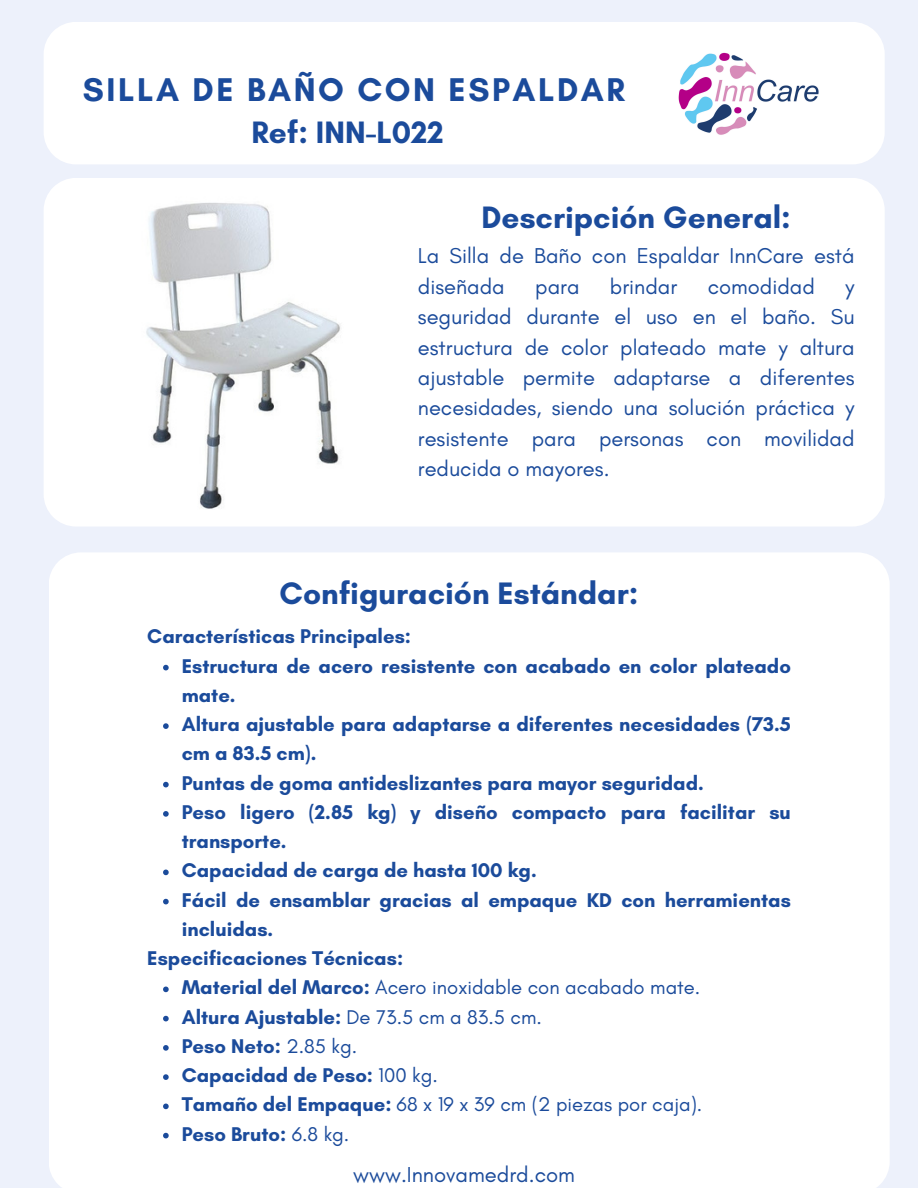
<style>
.page{position:relative;width:918px;height:1188px;background:#edf1fb}
.page>*{position:absolute;margin:0;border:0;box-sizing:border-box;transform-origin:0 0}
.t1{font:700 33.45px "Glacial Indifference";letter-spacing:.075em;color:#1b4b9b}
.t2{font:700 31.65px "Glacial Indifference";color:#1b4b9b}
.t3{font:700 31.5px "Glacial Indifference";color:#1b4b9b}
.t4{font:22.05px "Glacial Indifference";color:#1b4b9b}
.t5{font:21.9px/30.3px "Glacial Indifference";color:#1b4b9b}
.t6{font:700 20.25px/29.2px "Glacial Indifference";color:#1b4b9b}
.t7{font:20.25px "Glacial Indifference";color:#1b4b9b}
.s1{font-weight:700}
.s2{font-weight:400}
</style>
<div class="page">
<div style="left:44px;top:22px;width:841px;height:142px;background:#fff"></div>
<div style="left:49px;top:553px;width:841px;height:635px;background:#fff"></div>
<div style="left:44px;top:178px;width:841px;height:348px;background:#fff"></div>
<img style="left:659px;top:31px;width:167px;height:124px">
<img style="left:115px;top:195px;width:252px;height:315px">
<svg style="left:163px;top:665px;width:6px;height:5px"></svg>
<svg style="left:163px;top:723px;width:6px;height:6px"></svg>
<svg style="left:163px;top:782px;width:6px;height:5px"></svg>
<svg style="left:163px;top:811px;width:6px;height:6px"></svg>
<svg style="left:163px;top:870px;width:6px;height:5px"></svg>
<svg style="left:163px;top:899px;width:6px;height:5px"></svg>
<svg style="left:163px;top:987px;width:6px;height:5px"></svg>
<svg style="left:163px;top:1016px;width:6px;height:5px"></svg>
<svg style="left:163px;top:1045px;width:6px;height:6px"></svg>
<svg style="left:163px;top:1074px;width:6px;height:6px"></svg>
<svg style="left:163px;top:1104px;width:6px;height:5px"></svg>
<svg style="left:163px;top:1133px;width:6px;height:5px"></svg>
<p class="t1" style="left:83px;top:69px;width:544px">SILLA DE BAÑO CON ESPALDAR</p>
<p class="t3" style="left:252px;top:113px;width:194px">Ref: INN-L022</p>
<p class="t3" style="left:482px;top:198px;width:311px">Descripción General:</p>
<p class="t5" style="left:418px;top:241px;width:438px">La Silla de Baño con Espaldar InnCare está diseñada</p>
<p class="t5" style="left:535px;top:271px;width:46px">para</p>
<p class="t5" style="left:610px;top:271px;width:69px">brindar</p>
<p class="t5" style="left:708px;top:271px;width:109px">comodidad</p>
<p class="t5" style="left:418px;top:271px;width:438px;text-align:justify;text-indent:427px">y seguridad durante el uso en el baño. Su estructura de color plateado mate y altura ajustable permite adaptarse a diferentes necesidades, siendo una solución práctica y resistente para personas con movilidad reducida o mayores.</p>
<p class="t2" style="left:280px;top:573px;width:360px">Configuración Estándar:</p>
<h2 class="t6" style="left:147px;top:622px;width:265px">Características Principales:</h2>
<p class="t6" style="left:182px;top:651px;width:611px">Estructura de acero resistente con acabado en color plateado mate.</p>
<p class="t6" style="left:182px;top:709px;width:611px">Altura ajustable para adaptarse a diferentes necesidades (73.5 cm a 83.5 cm).</p>
<h2 class="t6" style="left:182px;top:768px;width:524px">Puntas de goma antideslizantes para mayor seguridad.</h2>
<p class="t6" style="left:182px;top:797px;width:611px">Peso ligero (2.85 kg) y diseño compacto para facilitar su transporte.</p>
<h2 class="t6" style="left:182px;top:856px;width:356px">Capacidad de carga de hasta 100 kg.</h2>
<h3 class="t6" style="left:182px;top:885px;width:611px">Fácil de ensamblar gracias al empaque KD con herramientas incluidas.</h3>
<p class="t6" style="left:147px;top:943px;width:257px">Especificaciones Técnicas:</p>
<p class="t7" style="left:182px;top:975px;width:520px"><span class="s1">Material del Marco:</span> Acero inoxidable con acabado mate.</p>
<p class="t6" style="left:182px;top:1002px;width:362px">Altura Ajustable: <span class="s2">De 73.5 cm a 83.5 cm.</span></p>
<p class="t6" style="left:182px;top:1031px;width:177px">Peso Neto: <span class="s2">2.85 kg.</span></p>
<p class="t6" style="left:182px;top:1060px;width:258px">Capacidad de Peso: <span class="s2">100 kg.</span></p>
<p class="t7" style="left:182px;top:1092px;width:522px"><span class="s1">Tamaño del Empaque:</span> 68 x 19 x 39 cm (2 piezas por caja).</p>
<h3 class="t6" style="left:182px;top:1119px;width:169px">Peso Bruto: <span class="s2">6.8 kg.</span></h3>
<p class="t4" style="left:353px;top:1161px;width:223px">www.Innovamedrd.com</p>
</div>
